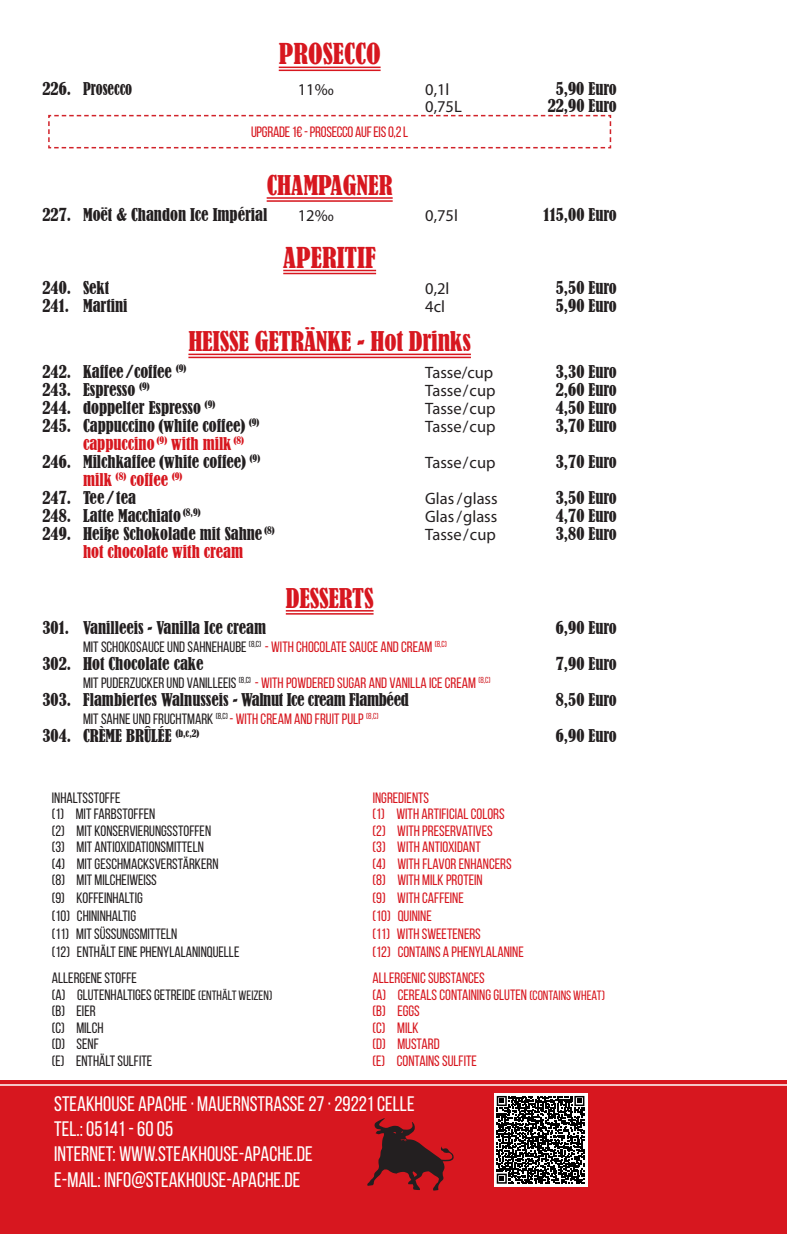
<style>
.page{position:relative;width:787px;height:1234px;background:#fff}
.page>*{position:absolute;margin:0;border:0;box-sizing:border-box;transform-origin:0 0}
.t1{font:condensed 27px "Bernard";color:#d7171f}
.t2{font:condensed 25.5px "Bernard";letter-spacing:-.01em;color:#d7171f}
.Artikel{font:21px/25.2px "Bebas Neue";color:#fff}
.t3{font:condensed 16.5px "Bernard";color:#231f20}
.t4{font:16.5px "Myriad Pro";color:#231f20}
.t5{font:condensed 16.5px "Bernard";color:#d7171f}
.t6{font:15px "Bebas Neue";color:#d7171f}
.t7{font:15px "Bebas Neue";color:#231f20}
.t8{font:15px "Bebas Neue";letter-spacing:-.02em;color:#d7171f}
.s1{color:#d7171f}
.s2{color:#231f20}
.s3{font-size:13.5px}
</style>
<div class="page">
<div style="left:0;top:1080px;width:787px;height:153px;background:#d7171f"></div>
<hr style="left:188px;top:353px;width:283px;height:2px;background:#d7171f">
<hr style="left:188px;top:356px;width:283px;height:2px;background:#d7171f">
<hr style="left:0;top:1083px;width:787px;height:2px;background:#fff">
<hr style="left:286px;top:610px;width:87px;height:1px;background:#d7171f">
<hr style="left:286px;top:613px;width:87px;height:1px;background:#d7171f">
<hr style="left:279px;top:67px;width:101px;height:1px;background:#d7171f">
<hr style="left:279px;top:70px;width:101px;height:1px;background:#d7171f">
<hr style="left:267px;top:197px;width:126px;height:2px;background:#d7171f">
<hr style="left:267px;top:200px;width:126px;height:2px;background:#d7171f">
<hr style="left:283px;top:270px;width:93px;height:1px;background:#d7171f">
<hr style="left:283px;top:273px;width:93px;height:1px;background:#d7171f">
<svg style="left:48px;top:114px;width:564px;height:35px"></svg>
<svg style="left:494px;top:1093px;width:93px;height:93px"></svg>
<svg style="left:496px;top:1095px;width:88px;height:88px"></svg>
<svg style="left:367px;top:1118px;width:87px;height:72px"></svg>
<p class="t1" style="left:279px;top:38px;width:103px">PROSECCO</p>
<p class="t3" style="left:43px;top:79px;width:91px">226. Prosecco</p>
<p class="t4" style="left:298px;top:80px;width:38px">11‰</p>
<p class="t4" style="left:425px;top:80px;width:26px">0,1l</p>
<p class="t3" style="left:556px;top:79px;width:62px">5,90 Euro</p>
<p class="t4" style="left:425px;top:96px;width:38px">0,75L</p>
<p class="t3" style="left:548px;top:96px;width:71px">22,90 Euro</p>
<p class="t8" style="left:251px;top:124px;width:159px">UPGRADE 1€ - PROSECCO AUF EIS 0,2 L</p>
<p class="t2" style="left:267px;top:170px;width:127px">CHAMPAGNER</p>
<p class="t3" style="left:43px;top:205px;width:226px">227. Moët &amp; Chandon Ice Impérial</p>
<p class="t4" style="left:298px;top:206px;width:38px">12‰</p>
<p class="t4" style="left:425px;top:206px;width:34px">0,75l</p>
<p class="t3" style="left:543px;top:205px;width:75px">115,00 Euro</p>
<p class="t1" style="left:283px;top:241px;width:94px">APERITIF</p>
<p class="t3" style="left:43px;top:278px;width:68px">240. Sekt</p>
<p class="t4" style="left:425px;top:278px;width:26px">0,2l</p>
<p class="t3" style="left:556px;top:278px;width:62px">5,50 Euro</p>
<p class="t3" style="left:43px;top:296px;width:87px">241. Martini</p>
<p class="t4" style="left:425px;top:296px;width:21px">4cl</p>
<p class="t3" style="left:556px;top:296px;width:62px">5,90 Euro</p>
<p class="t2" style="left:188px;top:326px;width:284px">HEISSE GETRÄNKE - Hot Drinks</p>
<p class="t3" style="left:43px;top:362px;width:145px">242. Kaffee /coffee <sup>(9)</sup></p>
<p class="t4" style="left:425px;top:362px;width:69px">Tasse/cup</p>
<p class="t3" style="left:556px;top:362px;width:62px">3,30 Euro</p>
<p class="t3" style="left:43px;top:380px;width:108px">243. Espresso <sup>(9)</sup></p>
<p class="t4" style="left:425px;top:380px;width:72px">Tasse/cup</p>
<p class="t3" style="left:556px;top:380px;width:62px">2,60 Euro</p>
<p class="t3" style="left:43px;top:398px;width:174px">244. doppelter Espresso <sup>(9)</sup></p>
<p class="t4" style="left:425px;top:398px;width:72px">Tasse/cup</p>
<p class="t3" style="left:556px;top:398px;width:62px">4,50 Euro</p>
<p class="t3" style="left:43px;top:416px;width:218px">245. Cappuccino (white coffee) <sup>(9)</sup></p>
<p class="t4" style="left:425px;top:416px;width:72px">Tasse/cup</p>
<p class="t3" style="left:556px;top:416px;width:62px">3,70 Euro</p>
<p class="t5" style="left:83px;top:434px;width:162px">cappuccino <sup>(9)</sup> with milk <sup>(8)</sup></p>
<p class="t3" style="left:43px;top:452px;width:219px">246. Milchkaffee (white coffee) <sup>(9)</sup></p>
<p class="t4" style="left:425px;top:452px;width:72px">Tasse/cup</p>
<p class="t3" style="left:556px;top:452px;width:62px">3,70 Euro</p>
<p class="t5" style="left:83px;top:470px;width:101px">milk <sup>(8)</sup> coffee <sup>(9)</sup></p>
<p class="t3" style="left:43px;top:488px;width:95px">247. Tee /tea</p>
<p class="t4" style="left:425px;top:488px;width:74px">Glas /glass</p>
<p class="t3" style="left:556px;top:488px;width:62px">3,50 Euro</p>
<p class="t3" style="left:43px;top:506px;width:159px">248. Latte Macchiato <sup>(8,9)</sup></p>
<p class="t4" style="left:425px;top:506px;width:74px">Glas /glass</p>
<p class="t3" style="left:556px;top:506px;width:62px">4,70 Euro</p>
<p class="t3" style="left:43px;top:524px;width:234px">249. Heiße Schokolade mit Sahne <sup>(8)</sup></p>
<p class="t4" style="left:425px;top:524px;width:72px">Tasse/cup</p>
<p class="t3" style="left:556px;top:524px;width:62px">3,80 Euro</p>
<p class="t5" style="left:83px;top:542px;width:161px">hot chocolate with cream</p>
<p class="t2" style="left:286px;top:583px;width:89px">DESSERTS</p>
<p class="t3" style="left:43px;top:618px;width:225px">301. Vanilleeis - Vanilla Ice cream</p>
<p class="t3" style="left:556px;top:618px;width:62px">6,90 Euro</p>
<p class="t7" style="left:83px;top:639px;width:365px">MIT SCHOKOSAUCE UND SAHNEHAUBE <sup>(8,C)</sup> <span class="s1">- WITH CHOCOLATE SAUCE AND CREAM</span> <sup>(8,C)</sup></p>
<p class="t3" style="left:43px;top:654px;width:162px">302. Hot Chocolate cake</p>
<p class="t3" style="left:556px;top:654px;width:62px">7,90 Euro</p>
<p class="t6" style="left:83px;top:675px;width:409px"><span class="s2">MIT PUDERZUCKER UND VANILLEEIS</span> <sup>(8,C)</sup> - WITH POWDERED SUGAR AND VANILLA ICE CREAM <sup>(8,C)</sup></p>
<p class="t3" style="left:43px;top:690px;width:368px">303. Flambiertes Walnusseis - Walnut Ice cream Flambéed</p>
<p class="t3" style="left:556px;top:690px;width:62px">8,50 Euro</p>
<p class="t6" style="left:83px;top:711px;width:297px"><span class="s2">MIT SAHNE UND FRUCHTMARK</span> <sup>(8,C)</sup> - WITH CREAM AND FRUIT PULP <sup>(8,C)</sup></p>
<p class="t3" style="left:43px;top:726px;width:158px">304. CRÈME BRÛLÉE <sup>(b,c,2)</sup></p>
<p class="t3" style="left:556px;top:726px;width:62px">6,90 Euro</p>
<p class="t7" style="left:52px;top:789px;width:70px">INHALTSSTOFFE</p>
<p class="t7" style="left:52px;top:805px;width:105px">(1) MIT FARBSTOFFEN</p>
<p class="t7" style="left:52px;top:822px;width:161px">(2) MIT KONSERVIERUNGSSTOFFEN</p>
<p class="t7" style="left:52px;top:838px;width:153px">(3) MIT ANTIOXIDATIONSMITTELN</p>
<p class="t7" style="left:52px;top:855px;width:168px">(4) MIT GESCHMACKSVERSTÄRKERN</p>
<p class="t7" style="left:52px;top:871px;width:106px">(8) MIT MILCHEIWEIß</p>
<p class="t7" style="left:52px;top:889px;width:92px">(9) KOFFEINHALTIG</p>
<p class="t7" style="left:52px;top:907px;width:86px">(10) CHININHALTIG</p>
<p class="t7" style="left:52px;top:925px;width:127px">(11) MIT SÜßUNGSMITTELN</p>
<p class="t7" style="left:52px;top:943px;width:189px">(12) ENTHÄLT EINE PHENYLALANINQUELLE</p>
<p class="t7" style="left:52px;top:969px;width:87px">ALLERGENE STOFFE</p>
<p class="t7" style="left:52px;top:985px;width:222px">(A) GLUTENHALTIGES GETREIDE <span class="s3">(ENTHÄLT WEIZEN)</span></p>
<p class="t7" style="left:52px;top:1002px;width:45px">(B) EIER</p>
<p class="t7" style="left:52px;top:1018px;width:53px">(C) MILCH</p>
<p class="t7" style="left:52px;top:1035px;width:49px">(D) SENF</p>
<p class="t7" style="left:52px;top:1051px;width:102px">(E) ENTHÄLT SULFITE</p>
<p class="t6" style="left:373px;top:789px;width:58px">INGREDIENTS</p>
<p class="t6" style="left:372px;top:805px;width:134px">(1) WITH ARTIFICIAL COLORS</p>
<p class="t6" style="left:372px;top:822px;width:122px">(2) WITH PRESERVATIVES</p>
<p class="t6" style="left:372px;top:838px;width:110px">(3) WITH ANTIOXIDANT</p>
<p class="t6" style="left:372px;top:855px;width:140px">(4) WITH FLAVOR ENHANCERS</p>
<p class="t6" style="left:372px;top:871px;width:112px">(8) WITH MILK PROTEIN</p>
<p class="t6" style="left:372px;top:889px;width:93px">(9) WITH CAFFEINE</p>
<p class="t6" style="left:372px;top:907px;width:61px">(10) QUININE</p>
<p class="t6" style="left:372px;top:925px;width:110px">(11) WITH SWEETENERS</p>
<p class="t6" style="left:372px;top:943px;width:153px">(12) CONTAINS A PHENYLALANINE</p>
<p class="t6" style="left:372px;top:969px;width:114px">ALLERGENIC SUBSTANCES</p>
<p class="t6" style="left:372px;top:985px;width:234px">(A) CEREALS CONTAINING GLUTEN <span class="s3">(CONTAINS WHEAT)</span></p>
<p class="t6" style="left:372px;top:1002px;width:49px">(B) EGGS</p>
<p class="t6" style="left:372px;top:1018px;width:47px">(C) MILK</p>
<p class="t6" style="left:372px;top:1035px;width:69px">(D) MUSTARD</p>
<p class="t6" style="left:372px;top:1051px;width:106px">(E) CONTAINS SULFITE</p>
<p class="Artikel" style="left:54px;top:1090px;width:362px">STEAKHOUSE APACHE · MAUERNSTRAßE 27 · 29221 CELLE</p>
<p class="Artikel" style="left:54px;top:1115px;width:260px">TEL.: 05141 - 60 05<br>INTERNET: WWW.STEAKHOUSE-APACHE.DE<br>E-MAIL: INFO@STEAKHOUSE-APACHE.DE</p>
</div>
